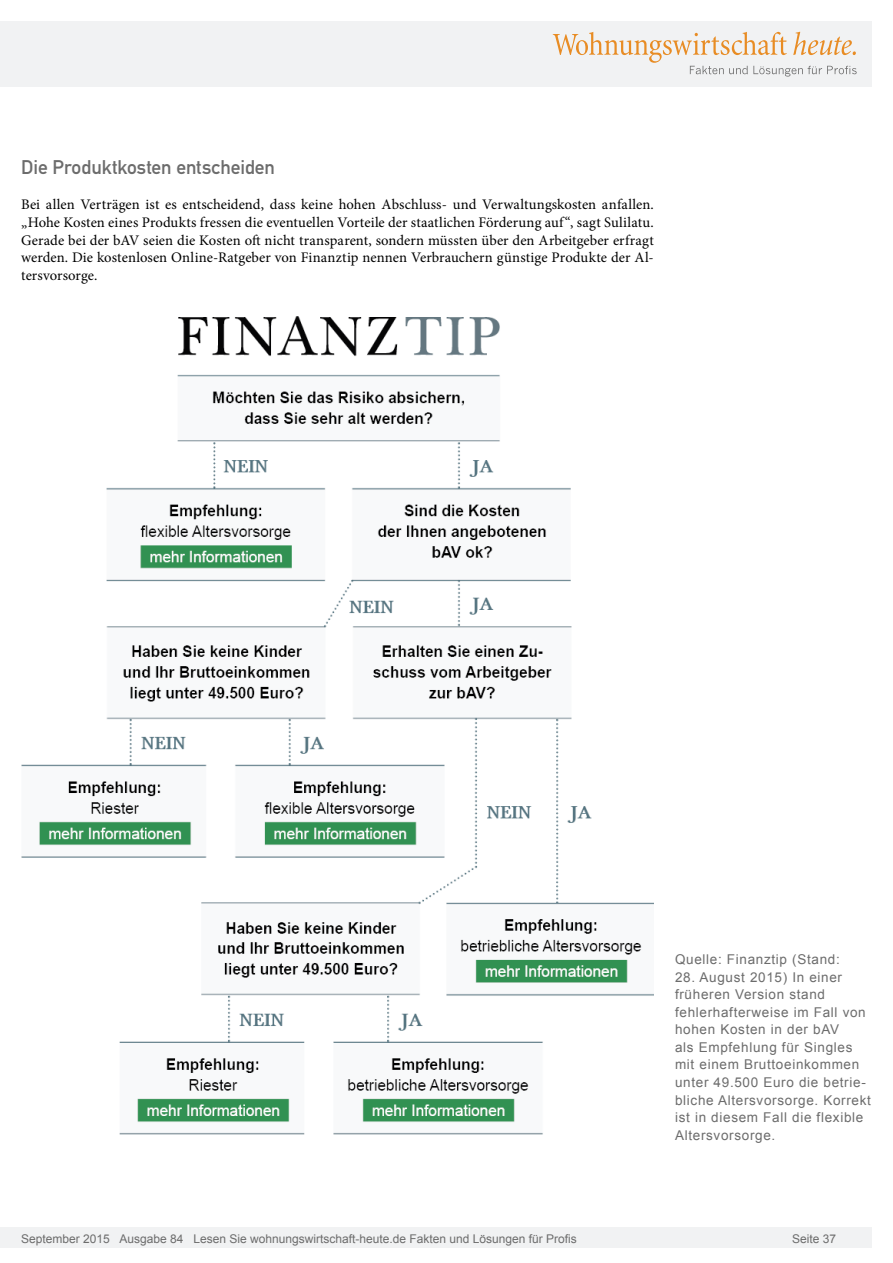
<style>
.page{position:relative;width:893px;height:1263px;background:#fff}
.page>*{position:absolute;margin:0;border:0;box-sizing:border-box;transform-origin:0 0}
.Überschrift_Grau{font:19.5px "DIN Mittelschrift";letter-spacing:-.005em;color:#6c6c6c}
.Fließtext_erste_Zeil{font:14.7px/17.5px "Minion Pro";letter-spacing:.005em;color:#000;text-align:justify}
.Bildunterschrift{font:13.5px/17.5px "Arial";letter-spacing:.05em;color:#6c6c6c}
.t1{font:12px "Arial";color:#6c6c6c}
</style>
<div class="page">
<div style="left:0;top:1227px;width:872px;height:20px;background:#f1f2f3"></div>
<div style="left:0;top:21px;width:872px;height:66px;background:#f1f2f3"></div>
<svg style="left:553px;top:32px;width:304px;height:45px"></svg>
<img style="left:21px;top:316px;width:633px;height:819px">
<p class="Überschrift_Grau" style="left:21px;top:156px;width:255px">Die Produktkosten entscheiden</p>
<p class="Fließtext_erste_Zeil" style="left:21px;top:196px;width:634px">Bei allen Verträgen ist es entscheidend, dass keine hohen Abschluss- und Verwaltungskosten anfallen. „Hohe Kosten eines Produkts fressen die eventuellen Vorteile der staatlichen Förderung auf“, sagt Sulilatu.<br>Gerade bei der bAV seien die Kosten oft nicht transparent, sondern müssten über den Arbeitgeber erfragt werden. Die kostenlosen Online-Ratgeber von Finanztip nennen Verbrauchern günstige Produkte der Al&shy;tersvorsorge.</p>
<p class="Bildunterschrift" style="left:675px;top:951px;width:166px">Quelle: Finanztip (Stand:</p>
<p class="Bildunterschrift" style="left:675px;top:968px;width:197px">28. August 2015) In einer früheren Version stand fehlerhafterweise im Fall von hohen Kosten in der bAV<br>als Empfehlung für Singles mit einem Bruttoeinkommen unter 49.500 Euro die betrie&shy;bliche Altersvorsorge. Korrekt ist in diesem Fall die flexible<br>Altersvorsorge.</p>
<p class="t1" style="left:21px;top:1230px;width:557px">September 2015 Ausgabe 84 Lesen Sie wohnungswirtschaft-heute.de Fakten und Lösungen für Profis</p>
<p class="t1" style="left:792px;top:1231px;width:46px">Seite 37</p>
</div>
